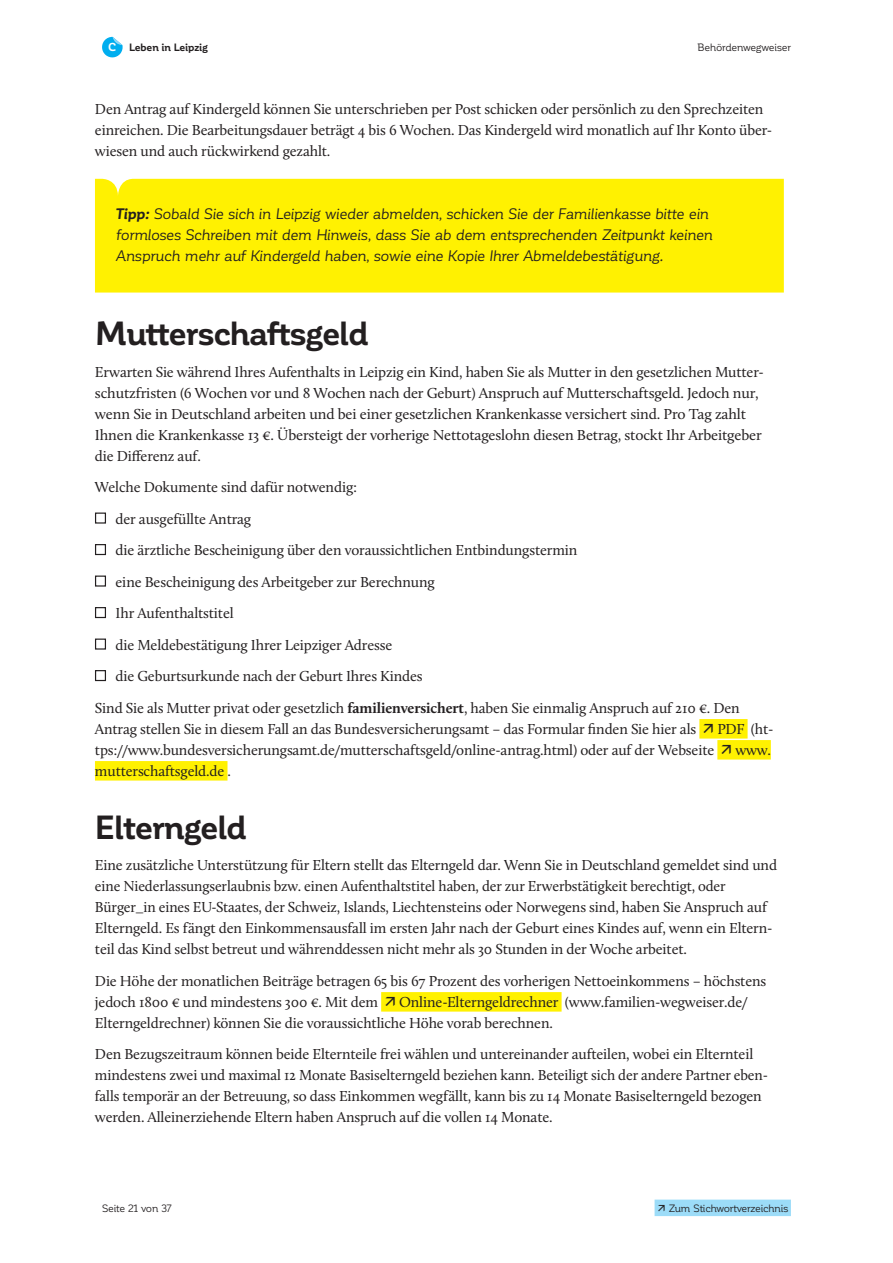
<style>
.page{position:relative;width:893px;height:1263px;background:#fff}
.page>*{position:absolute;margin:0;border:0;box-sizing:border-box;transform-origin:0 0}
.ULWC_Ü2_Behörde_22_2{font:700 33px "Corporative";letter-spacing:-.025em;color:#231f20}
.ULWC_Text_10_14{font:15px/21px "Calluna";letter-spacing:-.01em;color:#231f20}
.ULWC_Tippkasten{font:italic 15px/21px "Corporative";letter-spacing:-.015em;color:#231f20}
.t1{font:700 11.4px "Corporative";color:#fff}
.t2{font:10.5px "Corporative";letter-spacing:-.02em;color:#231f20}
.ULWC_Kolumnentitel_7{font:700 10.5px "Corporative";letter-spacing:-.01em;color:#231f20}
.s1{font-weight:700}
.s2{color:#9cdcf8}
</style>
<div class="page">
<div style="left:95px;top:179px;width:689px;height:114px;background:#fff101"></div>
<div style="left:655px;top:1199px;width:136px;height:17px;background:#9cdcf8"></div>
<svg style="left:102px;top:37px;width:21px;height:21px"></svg>
<div style="left:699px;top:719px;width:49px;height:19px;background:#fff101"></div>
<div style="left:717px;top:740px;width:54px;height:19px;background:#fff101"></div>
<div style="left:95px;top:761px;width:132px;height:19px;background:#fff101"></div>
<div style="left:381px;top:992px;width:181px;height:19px;background:#fff101"></div>
<div style="left:95px;top:512px;width:11px;height:12px;border:1px solid #231f20"></div>
<div style="left:95px;top:544px;width:11px;height:11px;border:1px solid #231f20"></div>
<div style="left:95px;top:575px;width:11px;height:12px;border:1px solid #231f20"></div>
<div style="left:95px;top:607px;width:11px;height:11px;border:1px solid #231f20"></div>
<div style="left:95px;top:638px;width:11px;height:12px;border:1px solid #231f20"></div>
<div style="left:95px;top:670px;width:11px;height:11px;border:1px solid #231f20"></div>
<p class="t1" style="left:108px;top:41px;width:10px">C</p>
<p class="ULWC_Kolumnentitel_7" style="left:129px;top:42px;width:80px">Leben in Leipzig</p>
<p class="t2" style="left:698px;top:42px;width:95px">Behördenwegweiser</p>
<p class="ULWC_Text_10_14" style="left:95px;top:98px;width:679px">Den Antrag auf Kindergeld können Sie unterschrieben per Post schicken oder persönlich zu den Sprechzeiten einreichen. Die Bearbeitungsdauer beträgt 4 bis 6 Wochen. Das Kindergeld wird monatlich auf Ihr Konto über&shy;wiesen und auch rückwirkend gezahlt.</p>
<p class="ULWC_Tippkasten" style="left:116px;top:203px;width:598px"><span class="s1">Tipp:</span> Sobald Sie sich in Leipzig wieder abmelden, schicken Sie der Familienkasse bitte ein formloses Schreiben mit dem Hinweis, dass Sie ab dem entsprechenden Zeitpunkt keinen<br>Anspruch mehr auf Kindergeld haben, sowie eine Kopie Ihrer Abmeldebestätigung.</p>
<p class="ULWC_Ü2_Behörde_22_2" style="left:95px;top:315px;width:275px">Mutterschaftsgeld</p>
<p class="ULWC_Text_10_14" style="left:95px;top:361px;width:670px">Erwarten Sie während Ihres Aufenthalts in Leipzig ein Kind, haben Sie als Mutter in den gesetzlichen Mutter&shy;schutzfristen (6 Wochen vor und 8 Wochen nach der Geburt) Anspruch auf Mutterschaftsgeld. Jedoch nur, wenn Sie in Deutschland arbeiten und bei einer gesetzlichen Krankenkasse versichert sind. Pro Tag zahlt Ihnen die Krankenkasse 13 €. Übersteigt der vorherige Nettotageslohn diesen Betrag, stockt Ihr Arbeitgeber die Differenz auf.</p>
<p class="ULWC_Text_10_14" style="left:95px;top:476px;width:264px">Welche Dokumente sind dafür notwendig:</p>
<p class="ULWC_Text_10_14" style="left:116px;top:508px;width:137px">der ausgefüllte Antrag</p>
<p class="ULWC_Text_10_14" style="left:116px;top:539px;width:463px">die ärztliche Bescheinigung über den voraussichtlichen Entbindungstermin</p>
<p class="ULWC_Text_10_14" style="left:116px;top:571px;width:321px">eine Bescheinigung des Arbeitgeber zur Berechnung</p>
<p class="ULWC_Text_10_14" style="left:116px;top:602px;width:120px">Ihr Aufenthaltstitel</p>
<p class="ULWC_Text_10_14" style="left:116px;top:634px;width:278px">die Meldebestätigung Ihrer Leipziger Adresse</p>
<p class="ULWC_Text_10_14" style="left:116px;top:665px;width:309px">die Geburtsurkunde nach der Geburt Ihres Kindes</p>
<p class="ULWC_Text_10_14" style="left:95px;top:697px;width:646px">Sind Sie als Mutter privat oder gesetzlich <span class="s1">familienversichert</span>, haben Sie einmalig Anspruch auf 210 €. Den<br>Antrag stellen Sie in diesem Fall an das Bundesversicherungsamt – das Formular finden Sie hier als</p>
<p class="ULWC_Text_10_14" style="left:717px;top:718px;width:58px">PDF (ht-</p>
<p class="ULWC_Text_10_14" style="left:95px;top:739px;width:621px">tps://www.bundesversicherungsamt.de/mutterschaftsgeld/online-antrag.html) oder auf der Webseite</p>
<p class="ULWC_Text_10_14" style="left:735px;top:739px;width:37px">www.</p>
<p class="ULWC_Text_10_14" style="left:95px;top:760px;width:138px">mutterschaftsgeld.de .</p>
<p class="ULWC_Ü2_Behörde_22_2" style="left:95px;top:809px;width:153px">Elterngeld</p>
<p class="ULWC_Text_10_14" style="left:95px;top:854px;width:684px">Eine zusätzliche Unterstützung für Eltern stellt das Elterngeld dar. Wenn Sie in Deutschland gemeldet sind und eine Niederlassungserlaubnis bzw. einen Aufenthaltstitel haben, der zur Erwerbstätigkeit berechtigt, oder Bürger_in eines EU-Staates, der Schweiz, Islands, Liechtensteins oder Norwegens sind, haben Sie Anspruch auf Elterngeld. Es fängt den Einkommensausfall im ersten Jahr nach der Geburt eines Kindes auf, wenn ein Eltern&shy;teil das Kind selbst betreut und währenddessen nicht mehr als 30 Stunden in der Woche arbeitet.</p>
<p class="ULWC_Text_10_14" style="left:95px;top:970px;width:673px">Die Höhe der monatlichen Beiträge betragen 65 bis 67 Prozent des vorherigen Nettoeinkommens – höchstens jedoch 1800 € und mindestens 300 €. Mit dem</p>
<p class="ULWC_Text_10_14" style="left:95px;top:991px;width:654px;text-indent:304px">Online-Elterngeldrechner (www.familien-wegweiser.de/<br>Elterngeldrechner) können Sie die voraussichtliche Höhe vorab berechnen.</p>
<p class="ULWC_Text_10_14" style="left:95px;top:1043px;width:674px">Den Bezugszeitraum können beide Elternteile frei wählen und untereinander aufteilen, wobei ein Elternteil mindestens zwei und maximal 12 Monate Basiselterngeld beziehen kann. Beteiligt sich der andere Partner eben&shy;falls temporär an der Betreuung, so dass Einkommen wegfällt, kann bis zu 14 Monate Basiselterngeld bezogen werden. Alleinerziehende Eltern haben Anspruch auf die vollen 14 Monate.</p>
<p class="t2" style="left:102px;top:1202px;width:71px">Seite 21 von 37</p>
<p class="t2" style="left:669px;top:1202px;width:123px">Zum Stichwortverzeichnis<span class="s2">.</span></p>
</div>
